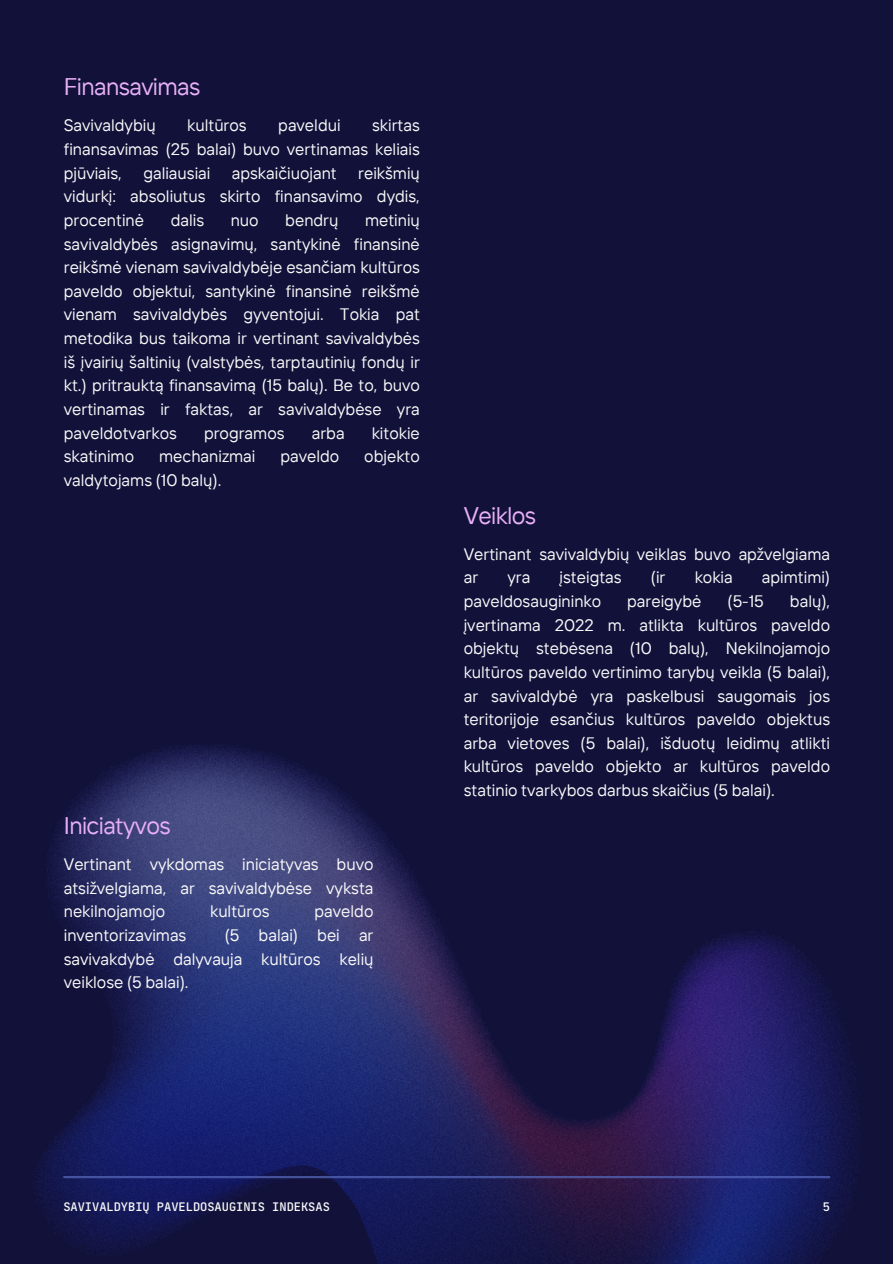
<style>
.page{position:relative;width:893px;height:1264px;background:#fff}
.page>*{position:absolute;margin:0;border:0;box-sizing:border-box;transform-origin:0 0}
.t1{font:24px "TT Interphases";letter-spacing:-.025em;color:#e8aff6}
.t2{font:16.5px/23.7px "TT Interphases";color:#fafafa;text-align:justify}
.t3{font:500 12px "Jet Brains Mono";color:#fafafa}
</style>
<div class="page">
<div style="left:0;top:0;width:892px;height:1263px;background:#11113a"></div>
<img style="left:35px;top:743px;width:825px;height:520px">
<hr style="left:63px;top:1175px;width:767px;height:3px;background:#5566b8">
<h1 class="t1" style="left:64px;top:71px;width:138px">Finansavimas</h1>
<h2 class="t2" style="left:64px;top:113px;width:93px">Savivaldybių</h2>
<h2 class="t2" style="left:187px;top:113px;width:61px">kultūros</h2>
<h2 class="t2" style="left:278px;top:113px;width:64px">paveldui</h2>
<h2 class="t2" style="left:64px;top:113px;width:357px;text-indent:308px">skirtas finansavimas (25 balai) buvo vertinamas keliais pjūviais,</h2>
<h2 class="t2" style="left:64px;top:161px;width:357px;text-indent:294px">reikšmių vidurkį: absoliutus skirto finansavimo dydis, procentinė</h2>
<h2 class="t2" style="left:143px;top:161px;width:68px">galiausiai</h2>
<h2 class="t2" style="left:232px;top:161px;width:106px">apskaičiuojant</h2>
<h2 class="t2" style="left:64px;top:208px;width:357px;text-indent:301px">metinių savivaldybės asignavimų, santykinė finansinė reikšmė vienam savivaldybėje esančiam kultūros paveldo objektui, santykinė finansinė reikšmė vienam savivaldybės gyventojui. Tokia pat metodika bus taikoma ir vertinant savivaldybės iš įvairių šaltinių (valstybės, tarptautinių fondų ir kt.) pritrauktą finansavimą (15 balų). Be to, buvo vertinamas ir faktas, ar savivaldybėse yra paveldotvarkos</h2>
<h2 class="t2" style="left:171px;top:208px;width:35px">dalis</h2>
<h2 class="t2" style="left:231px;top:208px;width:29px">nuo</h2>
<h2 class="t2" style="left:285px;top:208px;width:55px">bendrų</h2>
<h2 class="t2" style="left:204px;top:420px;width:82px">programos</h2>
<h2 class="t2" style="left:312px;top:420px;width:34px">arba</h2>
<h2 class="t2" style="left:372px;top:420px;width:50px">kitokie</h2>
<h2 class="t2" style="left:64px;top:444px;width:72px">skatinimo</h2>
<h2 class="t2" style="left:159px;top:444px;width:98px">mechanizmai</h2>
<h2 class="t2" style="left:280px;top:444px;width:60px">paveldo</h2>
<h2 class="t2" style="left:364px;top:444px;width:57px">objekto</h2>
<h2 class="t2" style="left:64px;top:468px;width:159px">valdytojams (10 balų).</h2>
<h2 class="t1" style="left:64px;top:809px;width:108px">Iniciatyvos</h2>
<p class="t2" style="left:64px;top:852px;width:311px">Vertinant vykdomas iniciatyvas buvo atsižvelgiama, ar savivaldybėse vyksta nekilnojamojo</p>
<p class="t2" style="left:210px;top:899px;width:61px">kultūros</p>
<p class="t2" style="left:314px;top:899px;width:60px">paveldo</p>
<p class="t2" style="left:64px;top:922px;width:311px;text-indent:161px">(5 balai) bei ar savivakdybė dalyvauja kultūros kelių veiklose (5 balai).</p>
<p class="t2" style="left:64px;top:922px;width:124px">inventorizavimas</p>
<h1 class="t1" style="left:463px;top:499px;width:74px">Veiklos</h1>
<h2 class="t2" style="left:463px;top:541px;width:368px">Vertinant savivaldybių veiklas buvo apžvelgiama ar</h2>
<h2 class="t2" style="left:507px;top:565px;width:24px">yra</h2>
<h2 class="t2" style="left:559px;top:565px;width:64px">įsteigtas</h2>
<h2 class="t2" style="left:650px;top:565px;width:16px">(ir</h2>
<h2 class="t2" style="left:694px;top:565px;width:40px">kokia</h2>
<h2 class="t2" style="left:761px;top:565px;width:70px">apimtimi)</h2>
<h2 class="t2" style="left:463px;top:589px;width:139px">paveldosaugininko</h2>
<h2 class="t2" style="left:627px;top:589px;width:76px">pareigybė</h2>
<h2 class="t2" style="left:727px;top:589px;width:38px">(5-15</h2>
<h2 class="t2" style="left:463px;top:589px;width:368px;text-indent:326px">balų), įvertinama 2022 m. atlikta kultūros paveldo objektų stebėsena (10 balų), Nekilnojamojo kultūros paveldo vertinimo tarybų veikla (5 balai), ar savivaldybė yra paskelbusi saugomais jos teritorijoje esančius kultūros paveldo objektus arba vietoves (5 balai), išduotų leidimų atlikti kultūros paveldo objekto ar kultūros paveldo statinio tvarkybos darbus skaičius (5 balai).</h2>
<p class="t3" style="left:63px;top:1198px;width:268px">SAVIVALDYBIŲ PAVELDOSAUGINIS INDEKSAS</p>
<h1 class="t3" style="left:822px;top:1198px;width:9px">5</h1>
</div>
